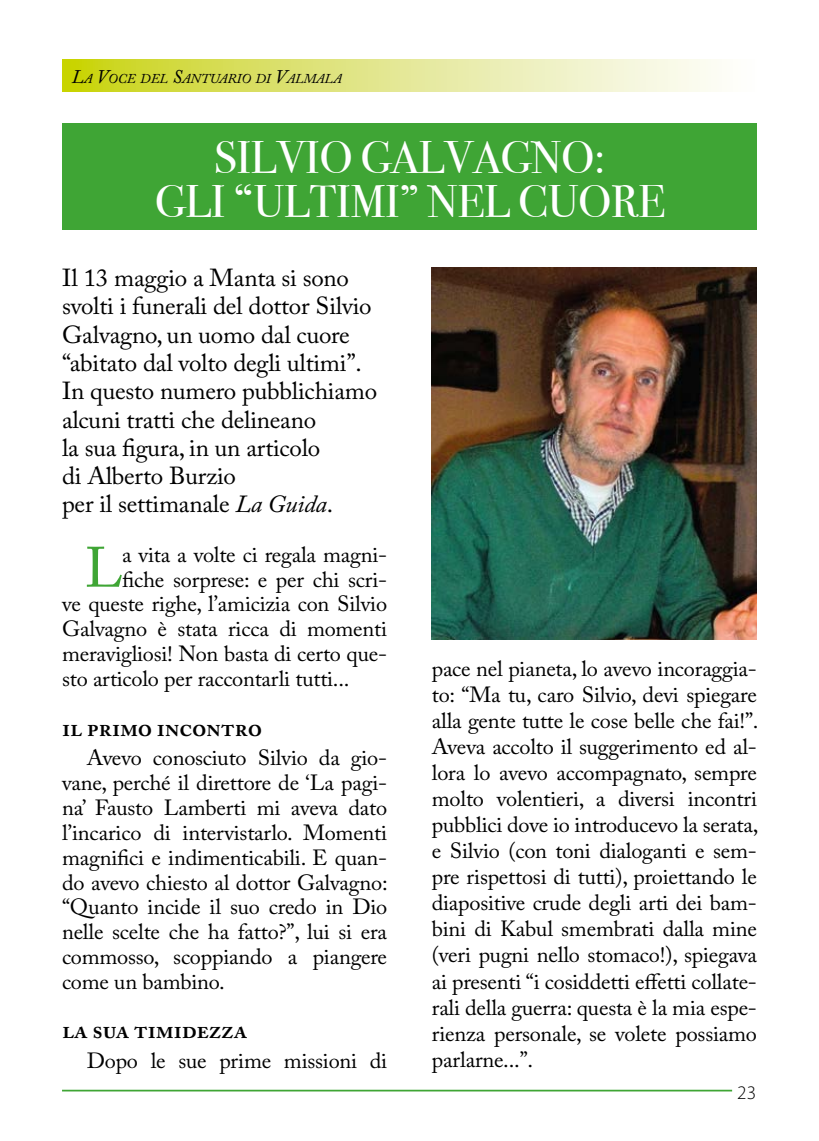
<style>
.page{position:relative;width:819px;height:1141px;background:#fff}
.page>*{position:absolute;margin:0;border:0;box-sizing:border-box;transform-origin:0 0}
.t1{font:56.35px "Adobe Caslon Pro";color:#3fa535}
.t2{font:45.5px/43.8px "Bodoni Svty Two ITCTT";letter-spacing:-.01em;color:#fff;text-align:center}
.t3{font:24.5px/28.3px "Adobe Caslon Pro";letter-spacing:-.01em;color:#000}
.t4{font:600 24.5px "Adobe Caslon Pro";letter-spacing:-.01em;color:#000}
.t5{font:21.88px/26.1px "Adobe Caslon Pro";letter-spacing:-.01em;color:#000;text-align:justify}
.t6{font:300 19.25px "Myriad Pro";color:#000}
.t7{font:italic 13.47px "Adobe Caslon Pro";color:#000}
.s1{font-size:19.25px}
.s2{font-style:italic}
</style>
<div class="page">
<hr style="left:62px;top:1090px;width:670px;height:1px;background:#3fa535">
<svg style="left:62px;top:60px;width:657px;height:32px;background:#e2e78c"></svg>
<div style="left:62px;top:123px;width:694px;height:107px;background:#3fa535"></div>
<img style="left:432px;top:268px;width:324px;height:372px">
<p class="t7" style="left:72px;top:70px;width:271px"><span class="s1">L</span>A <span class="s1">V</span>OCE DEL <span class="s1">S</span>ANTUARIO DI <span class="s1">V</span>ALMALA</p>
<h2 class="t2" style="left:155px;top:131px;width:512px">SILVIO GALVAGNO:<br>GLI “ULTIMI” NEL CUORE</h2>
<p class="t3" style="left:62px;top:263px;width:316px">Il 13 maggio a Manta si sono svolti i funerali del dottor Silvio<br>Galvagno, un uomo dal cuore “abitato dal volto degli ultimi”.<br>In questo numero pubblichiamo alcuni tratti che delineano<br>la sua figura, in un articolo<br>di Alberto Burzio<br>per il settimanale <span class="s2">La Guida</span>.</p>
<h1 class="t1" style="left:85px;top:534px;width:40px">L</h1>
<p class="t5" style="left:122px;top:542px;width:266px">a vita a volte ci regala magni-</p>
<p class="t5" style="left:122px;top:566px;width:266px">fiche sorprese: e per chi scri-</p>
<p class="t5" style="left:62px;top:591px;width:326px">ve queste righe, l’amicizia con Silvio</p>
<p class="t5" style="left:62px;top:616px;width:326px">Galvagno è stata ricca di momenti</p>
<p class="t5" style="left:62px;top:641px;width:326px">meravigliosi! Non basta di certo que-</p>
<p class="t5" style="left:62px;top:665px;width:289px">sto articolo per raccontarli tutti...</p>
<p class="t4" style="left:62px;top:713px;width:202px">il primo incontro</p>
<p class="t5" style="left:62px;top:745px;width:327px;line-height:24.8px;text-indent:25px">Avevo conosciuto Silvio da gio&shy;vane, perché il direttore de ‘La pagi&shy;na’ Fausto Lamberti mi aveva dato l’incarico di intervistarlo. Momenti magnifici e indimenticabili. E quan&shy;do avevo chiesto al dottor Galvagno: “Quanto incide il suo credo in Dio nelle scelte che ha fatto?”, lui si era commosso, scoppiando a piangere come un bambino.</p>
<p class="t4" style="left:62px;top:1016px;width:186px">la sua timidezza</p>
<p class="t5" style="left:87px;top:1048px;width:302px">Dopo le sue prime missioni di</p>
<p class="t5" style="left:432px;top:655px;width:328px">pace nel pianeta, lo avevo incoraggia&shy;to: “Ma tu, caro Silvio, devi spiegare alla gente tutte le cose belle che fai!”.<br>Aveva accolto il suggerimento ed al&shy;lora lo avevo accompagnato, sempre molto volentieri, a diversi incontri pubblici dove io introducevo la serata, e Silvio (con toni dialoganti e sem&shy;pre rispettosi di tutti), proiettando le diapositive crude degli arti dei bam&shy;bini di Kabul smembrati dalla mine (veri pugni nello stomaco!), spiegava ai presenti “i cosiddetti effetti collate&shy;rali della guerra: questa è la mia espe&shy;rienza personale, se volete possiamo parlarne...”.</p>
<p class="t6" style="left:737px;top:1081px;width:20px">23</p>
</div>
